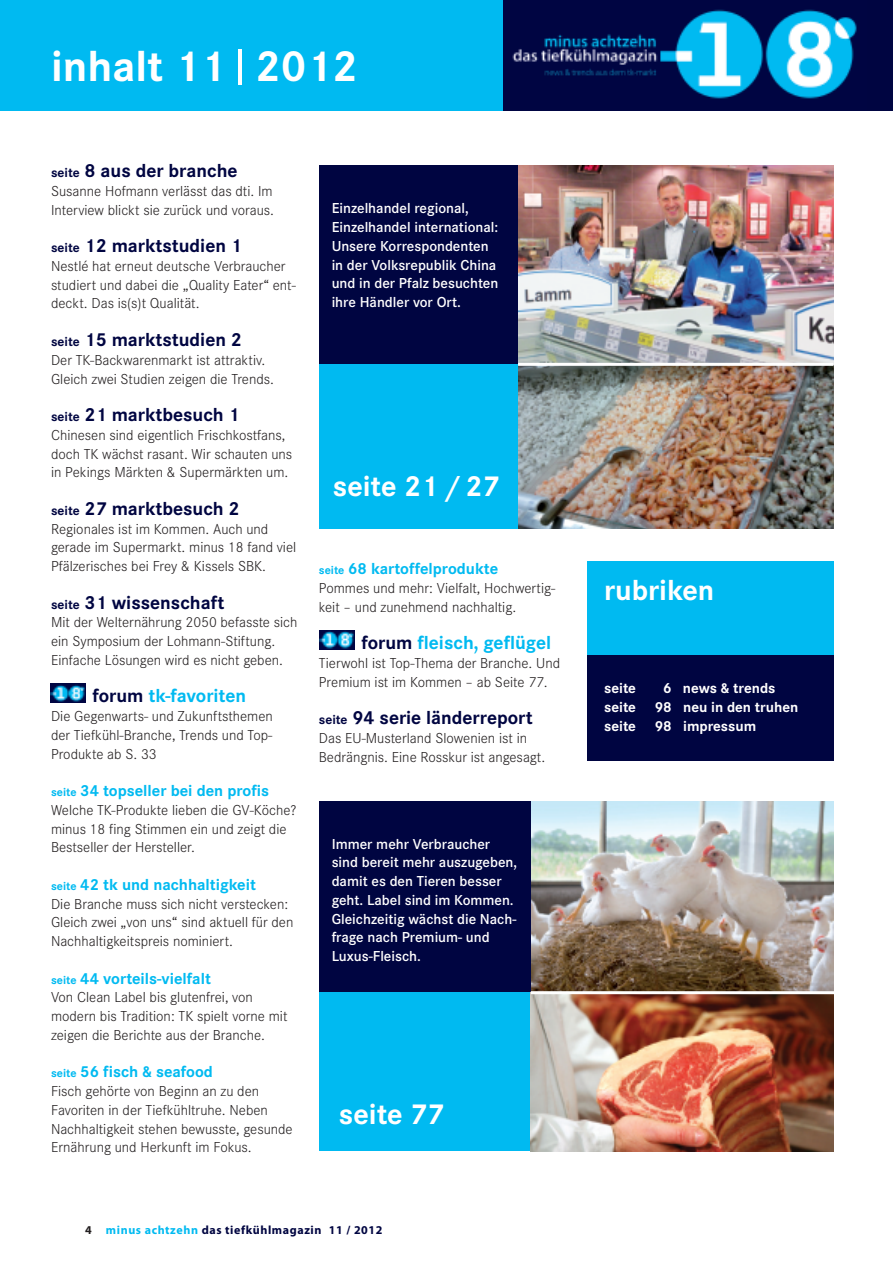
<style>
.page{position:relative;width:893px;height:1263px;background:#fff}
.page>*{position:absolute;margin:0;border:0;box-sizing:border-box;transform-origin:0 0}
.t1{font:700 45px "Corporate S";color:#fff}
.t2{font:700 30px "Corporate S";color:#fff}
.t3{font:700 19.5px "Corporate S";color:#000541}
.t4{font:700 19.5px "Corporate S";color:#00baf1}
.t5{font:700 16.5px "Corporate S";color:#00baf1}
.t6{font:300 15px/18.8px "Corporate S";color:#231f20}
.t7{font:600 15px/18.8px "Corporate S";color:#fff}
.t8{font:700 15px/18.8px "Corporate S";color:#fff}
.t9{font:700 12px "Myriad Pro";letter-spacing:.05em;color:#000541}
.s1{font-size:13.5px}
.s2{color:#000541}
.s3{font-size:12px}
.s4{color:#231f20}
.s5{color:#00baf1}
</style>
<div class="page">
<div style="left:0;top:0;width:543px;height:111px;background:#00baf1"></div>
<div style="left:503px;top:0;width:390px;height:111px;background:#000541"></div>
<img style="left:512px;top:9px;width:345px;height:90px">
<div style="left:319px;top:166px;width:200px;height:363px;background:#000541"></div>
<img style="left:531px;top:801px;width:302px;height:190px">
<div style="left:319px;top:801px;width:212px;height:350px;background:#000541"></div>
<div style="left:319px;top:365px;width:200px;height:164px;background:#00baf1"></div>
<div style="left:319px;top:992px;width:212px;height:159px;background:#00baf1"></div>
<img style="left:518px;top:166px;width:316px;height:200px">
<img style="left:50px;top:683px;width:35px;height:19px">
<div style="left:587px;top:565px;width:247px;height:195px;background:#000541"></div>
<div style="left:587px;top:561px;width:247px;height:94px;background:#00baf1"></div>
<img style="left:319px;top:630px;width:35px;height:19px">
<img style="left:518px;top:366px;width:316px;height:163px">
<hr style="left:518px;top:363px;width:315px;height:3px;background:#fff">
<img style="left:531px;top:994px;width:303px;height:158px">
<h1 class="t1" style="left:51px;top:39px;width:308px">inhalt 11 2012</h1>
<h3 class="t3" style="left:51px;top:159px;width:188px"><span class="s1">seite</span> 8 aus der branche</h3>
<p class="t6" style="left:51px;top:181px;width:225px">Susanne Hofmann verlässt das dti. Im<br>Interview blickt sie zurück und voraus.</p>
<h3 class="t3" style="left:51px;top:234px;width:192px"><span class="s1">seite</span> 12 marktstudien 1</h3>
<p class="t6" style="left:51px;top:256px;width:246px">Nestlé hat erneut deutsche Verbraucher studiert und dabei die „Quality Eater“ ent&shy;deckt. Das is(s)t Qualität.</p>
<h3 class="t3" style="left:51px;top:328px;width:192px"><span class="s1">seite</span> 15 marktstudien 2</h3>
<p class="t6" style="left:51px;top:350px;width:225px">Der TK-Backwarenmarkt ist attraktiv.<br>Gleich zwei Studien zeigen die Trends.</p>
<h3 class="t3" style="left:51px;top:403px;width:190px"><span class="s1">seite</span> 21 marktbesuch 1</h3>
<p class="t6" style="left:51px;top:425px;width:243px">Chinesen sind eigentlich Frischkostfans, doch TK wächst rasant. Wir schauten uns in Pekings Märkten &amp; Supermärkten um.</p>
<h3 class="t3" style="left:51px;top:497px;width:190px"><span class="s1">seite</span> 27 marktbesuch 2</h3>
<p class="t6" style="left:51px;top:519px;width:247px">Regionales ist im Kommen. Auch und gerade im Supermarkt. minus 18 fand viel<br>Pfälzerisches bei Frey &amp; Kissels SBK.</p>
<h3 class="t3" style="left:51px;top:590px;width:175px"><span class="s1">seite</span> 31 wissenschaft</h3>
<p class="t6" style="left:51px;top:613px;width:248px">Mit der Welternährung 2050 befasste sich ein Symposium der Lohmann-Stiftung.<br>Einfache Lösungen wird es nicht geben.</p>
<h3 class="t4" style="left:93px;top:684px;width:155px"><span class="s2">forum</span> tk-favoriten</h3>
<p class="t6" style="left:51px;top:706px;width:223px;text-align:justify">Die Gegenwarts- und Zukunftsthemen der Tiefkühl-Branche, Trends und Top-Produkte ab S. 33</p>
<p class="t5" style="left:51px;top:781px;width:220px"><span class="s3">seite</span> 34 topseller bei den profis</p>
<p class="t6" style="left:51px;top:800px;width:247px">Welche TK-Produkte lieben die GV-Köche? minus 18 fing Stimmen ein und zeigt die<br>Bestseller der Hersteller.</p>
<p class="t5" style="left:51px;top:874px;width:206px"><span class="s3">seite</span> 42 tk und nachhaltigkeit</p>
<p class="t6" style="left:51px;top:894px;width:244px">Die Branche muss sich nicht verstecken:<br>Gleich zwei „von uns“ sind aktuell für den<br>Nachhaltigkeitspreis nominiert.</p>
<p class="t5" style="left:51px;top:968px;width:161px"><span class="s3">seite</span> 44 vorteils-vielfalt</p>
<p class="t6" style="left:51px;top:988px;width:238px">Von Clean Label bis glutenfrei, von modern bis Tradition: TK spielt vorne mit zeigen die Berichte aus der Branche.</p>
<p class="t5" style="left:51px;top:1062px;width:163px"><span class="s3">seite</span> 56 fisch &amp; seafood</p>
<p class="t6" style="left:51px;top:1081px;width:243px">Fisch gehörte von Beginn an zu den Favoriten in der Tiefkühltruhe. Neben Nachhaltigkeit stehen bewusste, gesunde Ernährung und Herkunft im Fokus.</p>
<p class="t7" style="left:332px;top:199px;width:168px">Einzelhandel regional,<br>Einzelhandel international:<br>Unsere Korrespondenten in der Volksrepublik China und in der Pfalz besuchten ihre Händler vor Ort.</p>
<h2 class="t2" style="left:333px;top:468px;width:168px">seite 21 / 27</h2>
<p class="t5" style="left:319px;top:559px;width:181px"><span class="s3">seite</span> 68 kartoffelprodukte</p>
<p class="t6" style="left:319px;top:578px;width:238px">Pommes und mehr: Vielfalt, Hochwertig&shy;keit – und zunehmend nachhaltig.</p>
<h3 class="t4" style="left:362px;top:631px;width:191px"><span class="s2">forum</span> fleisch, geflügel</h3>
<p class="t6" style="left:319px;top:653px;width:243px">Tierwohl ist Top-Thema der Branche. Und<br>Premium ist im Kommen – ab Seite 77.</p>
<h3 class="t3" style="left:319px;top:706px;width:215px"><span class="s1">seite</span> 94 serie länderreport</h3>
<p class="t6" style="left:319px;top:728px;width:228px">Das EU-Musterland Slowenien ist in<br>Bedrängnis. Eine Rosskur ist angesagt.</p>
<p class="t7" style="left:332px;top:834px;width:187px">Immer mehr Verbraucher sind bereit mehr auszugeben, damit es den Tieren besser geht. Label sind im Kommen.<br>Gleichzeitig wächst die Nach&shy;frage nach Premium- und<br>Luxus-Fleisch.</p>
<h2 class="t2" style="left:339px;top:1096px;width:107px">seite 77</h2>
<p class="t9" style="left:85px;top:1225px;width:299px"><span class="s4">4</span> <span class="s5">minus achtzehn</span> das tiefkühlmagazin 11 / 2012</p>
<h2 class="t2" style="left:604px;top:572px;width:112px">rubriken</h2>
<p class="t8" style="left:604px;top:679px;width:33px">seite</p>
<p class="t8" style="left:604px;top:679px;width:196px;text-indent:59px">6 news &amp; trends seite 98 neu in den truhen seite 98 impressum</p>
</div>
